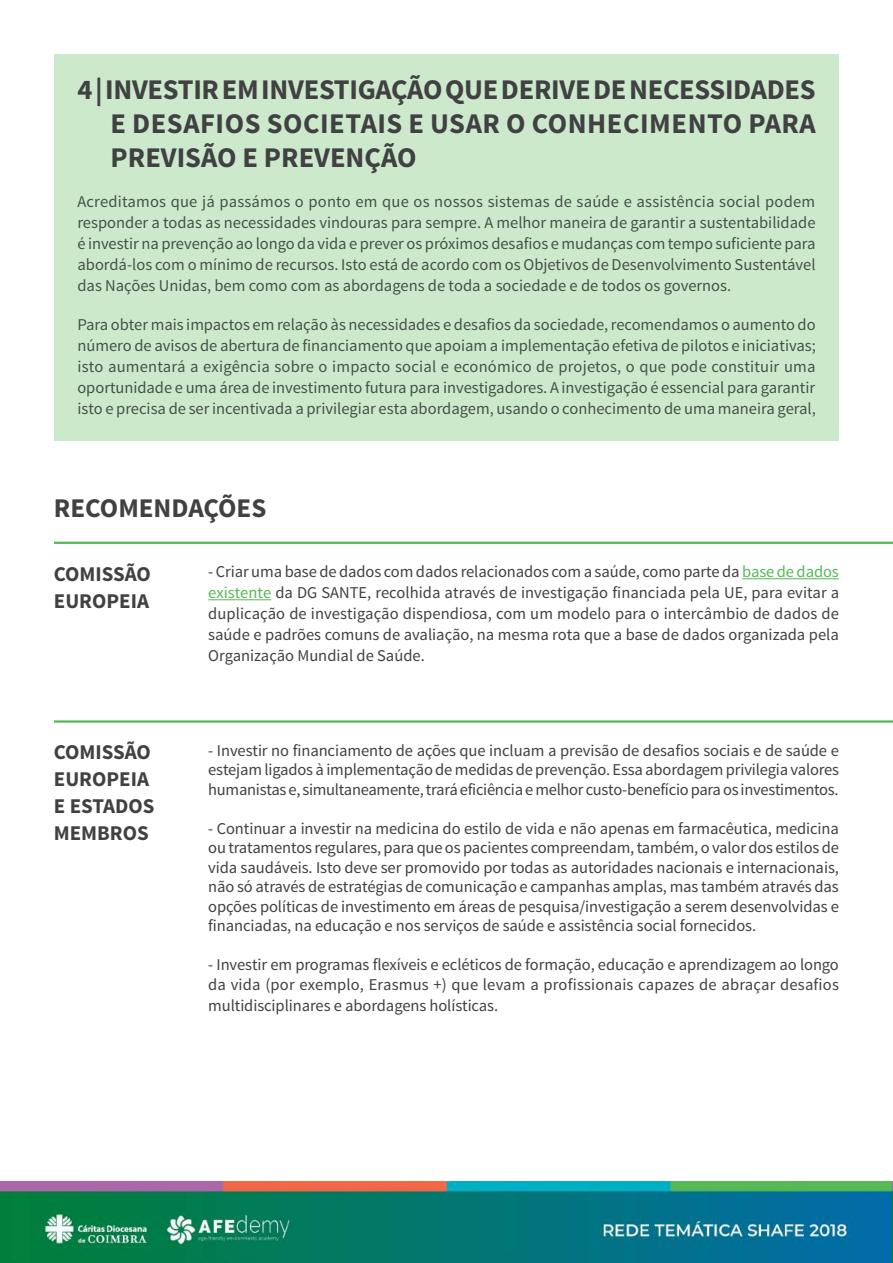
<style>
.page{position:relative;width:893px;height:1263px;background:#fff}
.page>*{position:absolute;margin:0;border:0;box-sizing:border-box;transform-origin:0 0}
.t1{font:700 28.5px/34.2px "Source Sans Pro";letter-spacing:.01em;color:#414042;text-align:justify}
.t2{font:700 27px "Source Sans Pro";color:#414042}
.t3{font:700 21px/27px "Source Sans Pro";color:#414042}
.t4{font:16.5px/19.5px "Source Sans Pro";letter-spacing:-.005em;color:#414042;text-align:justify}
.t5{font:16.5px/21px "Source Sans Pro";color:#58595b;text-align:justify}
.s1{color:#56b855}
</style>
<div class="page">
<img style="left:0;top:1181px;width:893px;height:82px">
<div style="left:54px;top:54px;width:785px;height:386px;background:#cce9cc"></div>
<hr style="left:54px;top:542px;width:839px;height:2px;background:#56b855">
<hr style="left:742px;top:578px;width:97px;height:1px;background:#56b855">
<hr style="left:208px;top:599px;width:63px;height:1px;background:#56b855">
<hr style="left:54px;top:720px;width:839px;height:3px;background:#56b855">
<h1 class="t1" style="left:111px;top:73px;width:707px;text-indent:-33px">4 | INVESTIR EM INVESTIGAÇÃO QUE DERIVE DE NECESSIDADES E DESAFIOS SOCIETAIS E USAR O CONHECIMENTO PARA PREVISÃO E PREVENÇÃO</h1>
<p class="t5" style="left:77px;top:191px;width:740px">Acreditamos que já passámos o ponto em que os nossos sistemas de saúde e assistência social podem responder a todas as necessidades vindouras para sempre. A melhor maneira de garantir a sustentabilidade é investir na prevenção ao longo da vida e prever os próximos desafios e mudanças com tempo suficiente para abordá-los com o mínimo de recursos. Isto está de acordo com os Objetivos de Desenvolvimento Sustentável das Nações Unidas, bem como com as abordagens de toda a sociedade e de todos os governos.</p>
<p class="t5" style="left:77px;top:314px;width:740px">Para obter mais impactos em relação às necessidades e desafios da sociedade, recomendamos o aumento do número de avisos de abertura de financiamento que apoiam a implementação efetiva de pilotos e iniciativas; isto aumentará a exigência sobre o impacto social e económico de projetos, o que pode constituir uma oportunidade e uma área de investimento futura para investigadores. A investigação é essencial para garantir isto e precisa de ser incentivada a privilegiar esta abordagem, usando o conhecimento de uma maneira geral,</p>
<h2 class="t2" style="left:54px;top:491px;width:214px">RECOMENDAÇÕES</h2>
<p class="t3" style="left:54px;top:561px;width:99px">COMISSÃO<br>EUROPEIA</p>
<p class="t4" style="left:208px;top:561px;width:632px;line-height:21px">- Criar uma base de dados com dados relacionados com a saúde, como parte da <span class="s1">base de dados existente</span> da DG SANTE, recolhida através de investigação financiada pela UE, para evitar a duplicação de investigação dispendiosa, com um modelo para o intercâmbio de dados de saúde e padrões comuns de avaliação, na mesma rota que a base de dados organizada pela Organização Mundial de Saúde.</p>
<p class="t3" style="left:54px;top:739px;width:102px">COMISSÃO<br>EUROPEIA<br>E ESTADOS<br>MEMBROS</p>
<p class="t4" style="left:208px;top:741px;width:632px">- Investir no financiamento de ações que incluam a previsão de desafios sociais e de saúde e estejam ligados à implementação de medidas de prevenção. Essa abordagem privilegia valores humanistas e, simultaneamente, trará eficiência e melhor custo-benefício para os investimentos.</p>
<p class="t4" style="left:208px;top:819px;width:632px">- Continuar a investir na medicina do estilo de vida e não apenas em farmacêutica, medicina ou tratamentos regulares, para que os pacientes compreendam, também, o valor dos estilos de vida saudáveis. Isto deve ser promovido por todas as autoridades nacionais e internacionais, não só através de estratégias de comunicação e campanhas amplas, mas também através das opções políticas de investimento em áreas de pesquisa/investigação a serem desenvolvidas e financiadas, na educação e nos serviços de saúde e assistência social fornecidos.</p>
<p class="t4" style="left:208px;top:955px;width:632px">- Investir em programas flexíveis e ecléticos de formação, educação e aprendizagem ao longo da vida (por exemplo, Erasmus +) que levam a profissionais capazes de abraçar desafios</p>
<p class="t4" style="left:208px;top:996px;width:291px">multidisciplinares e abordagens holísticas.</p>
</div>
